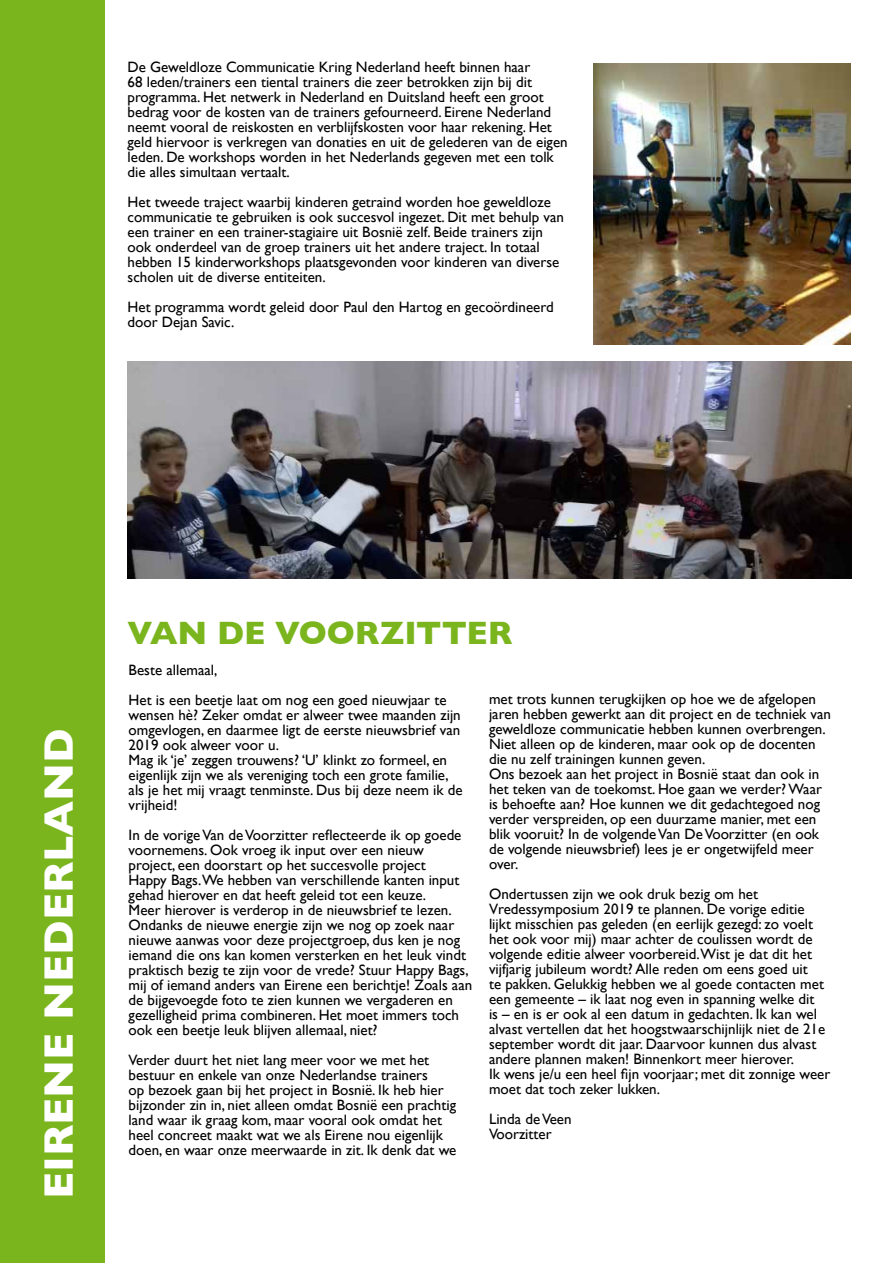
<style>
.page{position:relative;width:893px;height:1263px;background:#fff}
.page>*{position:absolute;margin:0;border:0;box-sizing:border-box;transform-origin:0 0}
.t1{font:700 42px "Gill Sans";color:#fff}
.t2{font:700 33px "Gill Sans";letter-spacing:-.005em;color:#7ab51d}
.t3{font:15px/15px "Gill Sans";color:#000}
</style>
<div class="page">
<div style="left:0;top:0;width:105px;height:1263px;background:#7ab51d"></div>
<img style="left:128px;top:361px;width:723px;height:218px">
<img style="left:593px;top:64px;width:257px;height:280px">
<p class="t3" style="left:128px;top:59px;width:442px">De Geweldloze Communicatie Kring Nederland heeft binnen haar<br>68 leden/trainers een tiental trainers die zeer betrokken zijn bij dit programma. Het netwerk in Nederland en Duitsland heeft een groot bedrag voor de kosten van de trainers gefourneerd. Eirene Nederland neemt vooral de reiskosten en verblijfskosten voor haar rekening. Het geld hiervoor is verkregen van donaties en uit de gelederen van de eigen leden. De workshops worden in het Nederlands gegeven met een tolk die alles simultaan vertaalt.</p>
<p class="t3" style="left:128px;top:194px;width:438px">Het tweede traject waarbij kinderen getraind worden hoe geweldloze communicatie te gebruiken is ook succesvol ingezet. Dit met behulp van een trainer en een trainer-stagiaire uit Bosnië zelf. Beide trainers zijn ook onderdeel van de groep trainers uit het andere traject. In totaal hebben 15 kinderworkshops plaatsgevonden voor kinderen van diverse scholen uit de diverse entiteiten.</p>
<p class="t3" style="left:128px;top:299px;width:428px">Het programma wordt geleid door Paul den Hartog en gecoördineerd door Dejan Savic.</p>
<h1 class="t1" style="left:25px;top:1199px;width:472px;rotate:-90deg">EIRENE NEDERLAND</h1>
<h2 class="t2" style="left:128px;top:606px;width:386px">VAN DE VOORZITTER</h2>
<p class="t3" style="left:129px;top:655px;width:319px;line-height:30px">Beste allemaal,<br>Het is een beetje laat om nog een goed nieuwjaar te</p>
<p class="t3" style="left:129px;top:707px;width:336px">wensen hè? Zeker omdat er alweer twee maanden zijn omgevlogen, en daarmee ligt de eerste nieuwsbrief van 2019 ook alweer voor u.<br>Mag ik ‘je’ zeggen trouwens? ‘U’ klinkt zo formeel, en eigenlijk zijn we als vereniging toch een grote familie, als je het mij vraagt tenminste. Dus bij deze neem ik de vrijheid!</p>
<p class="t3" style="left:129px;top:827px;width:345px">In de vorige Van de Voorzitter reflecteerde ik op goede voornemens. Ook vroeg ik input over een nieuw project, een doorstart op het succesvolle project<br>Happy Bags.We hebben van verschillende kanten input gehad hierover en dat heeft geleid tot een keuze.<br>Meer hierover is verderop in de nieuwsbrief te lezen.<br>Ondanks de nieuwe energie zijn we nog op zoek naar nieuwe aanwas voor deze projectgroep, dus ken je nog iemand die ons kan komen versterken en het leuk vindt praktisch bezig te zijn voor de vrede? Stuur Happy Bags, mij of iemand anders van Eirene een berichtje! Zoals aan de bijgevoegde foto te zien kunnen we vergaderen en gezelligheid prima combineren. Het moet immers toch ook een beetje leuk blijven allemaal, niet?</p>
<p class="t3" style="left:129px;top:1052px;width:329px">Verder duurt het niet lang meer voor we met het bestuur en enkele van onze Nederlandse trainers<br>op bezoek gaan bij het project in Bosnië. Ik heb hier bijzonder zin in, niet alleen omdat Bosnië een prachtig land waar ik graag kom, maar vooral ook omdat het heel concreet maakt wat we als Eirene nou eigenlijk doen, en waar onze meerwaarde in zit. Ik denk dat we</p>
<p class="t3" style="left:489px;top:691px;width:344px">met trots kunnen terugkijken op hoe we de afgelopen jaren hebben gewerkt aan dit project en de techniek van geweldloze communicatie hebben kunnen overbrengen.<br>Niet alleen op de kinderen, maar ook op de docenten die nu zelf trainingen kunnen geven.<br>Ons bezoek aan het project in Bosnië staat dan ook in het teken van de toekomst. Hoe gaan we verder? Waar is behoefte aan? Hoe kunnen we dit gedachtegoed nog verder verspreiden, op een duurzame manier, met een blik vooruit? In de volgende Van De Voorzitter (en ook de volgende nieuwsbrief) lees je er ongetwijfeld meer over.</p>
<p class="t3" style="left:489px;top:886px;width:343px">Ondertussen zijn we ook druk bezig om het Vredessymposium 2019 te plannen. De vorige editie lijkt misschien pas geleden (en eerlijk gezegd: zo voelt het ook voor mij) maar achter de coulissen wordt de volgende editie alweer voorbereid.Wist je dat dit het vijfjarig jubileum wordt? Alle reden om eens goed uit<br>te pakken. Gelukkig hebben we al goede contacten met een gemeente – ik laat nog even in spanning welke dit<br>is – en is er ook al een datum in gedachten. Ik kan wel alvast vertellen dat het hoogstwaarschijnlijk niet de 21e september wordt dit jaar. Daarvoor kunnen dus alvast andere plannen maken! Binnenkort meer hierover.<br>Ik wens je/u een heel fijn voorjaar; met dit zonnige weer moet dat toch zeker lukken.</p>
<p class="t3" style="left:489px;top:1111px;width:84px">Linda de Veen<br>Voorzitter</p>
</div>
